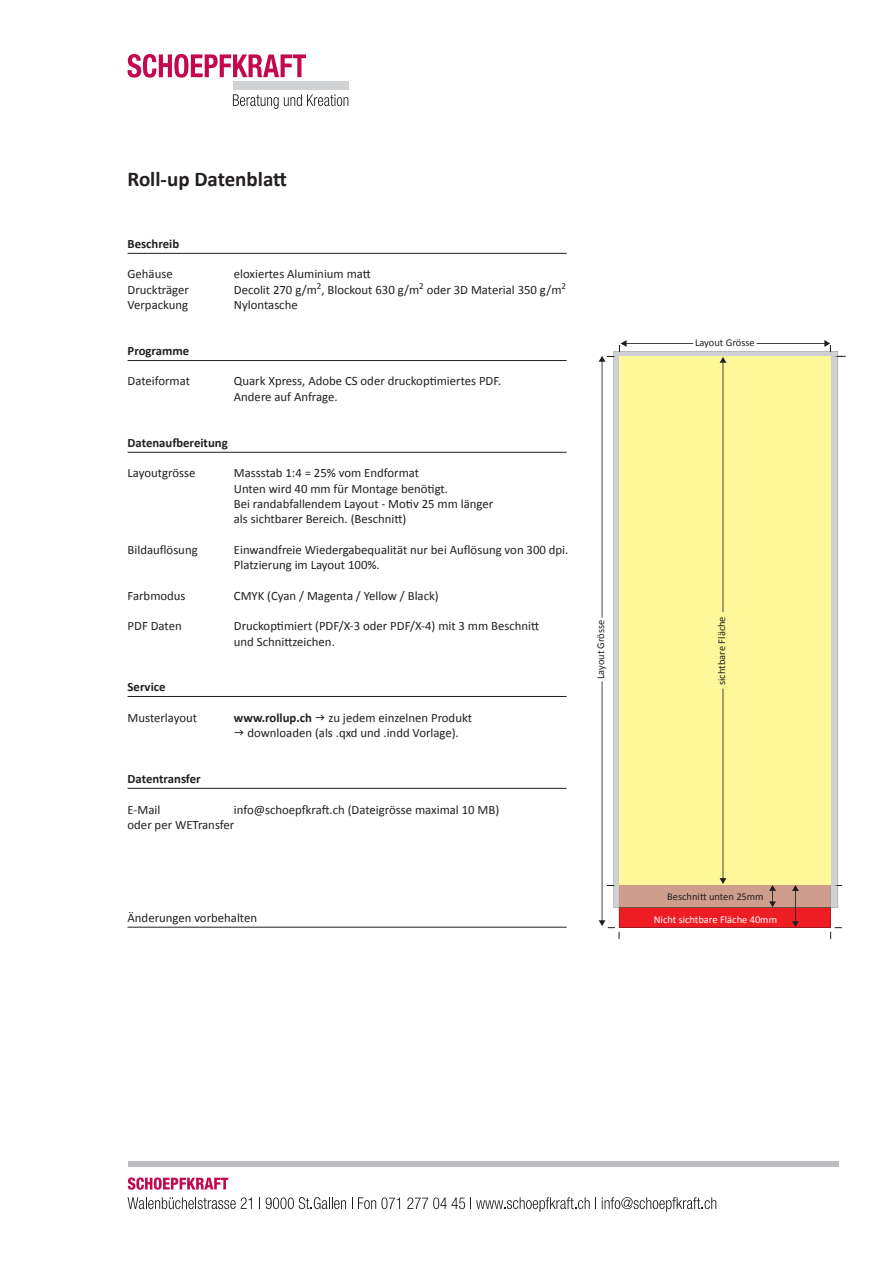
<style>
.page{position:relative;width:893px;height:1263px;background:#fff}
.page>*{position:absolute;margin:0;border:0;box-sizing:border-box;transform-origin:0 0}
.t1{font:700 21px "Calibri";color:#231f20}
.t2{font:12.75px/15.3px "Calibri";color:#231f20}
.t3{font:700 12.75px "Calibri";color:#231f20}
.t4{font:10.5px "Calibri";color:#231f20}
.t5{font:10.5px "Calibri";color:#fff}
</style>
<div class="page">
<svg style="left:233px;top:94px;width:115px;height:15px"></svg>
<svg style="left:128px;top:54px;width:178px;height:24px"></svg>
<div style="left:233px;top:82px;width:116px;height:8px;background:#d1d2d4"></div>
<div style="left:128px;top:1161px;width:711px;height:5px;background:#bcbdc0"></div>
<svg style="left:128px;top:1177px;width:100px;height:13px"></svg>
<svg style="left:128px;top:1197px;width:124px;height:12px"></svg>
<svg style="left:259px;top:1197px;width:1px;height:12px"></svg>
<svg style="left:266px;top:1197px;width:80px;height:12px"></svg>
<svg style="left:352px;top:1197px;width:48px;height:12px"></svg>
<svg style="left:407px;top:1197px;width:189px;height:15px"></svg>
<svg style="left:602px;top:1197px;width:114px;height:15px"></svg>
<hr style="left:128px;top:253px;width:439px;height:1px;background:#231f20">
<hr style="left:128px;top:360px;width:439px;height:1px;background:#231f20">
<hr style="left:128px;top:927px;width:439px;height:1px;background:#231f20">
<hr style="left:128px;top:788px;width:439px;height:1px;background:#231f20">
<hr style="left:128px;top:452px;width:439px;height:1px;background:#231f20">
<hr style="left:128px;top:696px;width:439px;height:1px;background:#231f20">
<svg style="left:599px;top:340px;width:247px;height:599px;background:#f8eaa4"></svg>
<h1 class="t1" style="left:128px;top:165px;width:161px">Roll-up Datenblatt</h1>
<p class="t3" style="left:128px;top:235px;width:53px">Beschreib</p>
<p class="t2" style="left:128px;top:266px;width:47px">Gehäuse</p>
<p class="t2" style="left:234px;top:266px;width:139px">eloxiertes Aluminium matt</p>
<p class="t2" style="left:128px;top:282px;width:63px">Druckträger</p>
<p class="t2" style="left:234px;top:282px;width:334px">Decolit 270 g/m<sup>2</sup>, Blockout 630 g/m<sup>2</sup> oder 3D Material 350 g/m<sup>2</sup></p>
<p class="t2" style="left:128px;top:297px;width:62px">Verpackung</p>
<p class="t2" style="left:234px;top:297px;width:65px">Nylontasche</p>
<p class="t3" style="left:128px;top:342px;width:63px">Programme</p>
<p class="t2" style="left:128px;top:374px;width:64px">Dateiformat</p>
<p class="t2" style="left:234px;top:374px;width:269px">Quark Xpress, Adobe CS oder druckoptimiertes PDF.<br>Andere auf Anfrage.</p>
<p class="t3" style="left:128px;top:434px;width:102px">Datenaufbereitung</p>
<p class="t2" style="left:128px;top:465px;width:69px">Layoutgrösse</p>
<p class="t2" style="left:234px;top:465px;width:261px">Massstab 1:4 = 25% vom Endformat<br>Unten wird 40 mm für Montage benötigt.<br>Bei randabfallendem Layout - Motiv 25 mm länger als sichtbarer Bereich. (Beschnitt)</p>
<p class="t2" style="left:128px;top:542px;width:72px">Bildauflösung</p>
<p class="t2" style="left:234px;top:542px;width:336px">Einwandfreie Wiedergabequalität nur bei Auflösung von 300 dpi.<br>Platzierung im Layout 100%.</p>
<p class="t2" style="left:128px;top:588px;width:60px">Farbmodus</p>
<p class="t2" style="left:234px;top:588px;width:206px">CMYK (Cyan / Magenta / Yellow / Black)</p>
<p class="t2" style="left:128px;top:618px;width:56px">PDF Daten</p>
<p class="t2" style="left:234px;top:618px;width:307px">Druckoptimiert (PDF/X-3 oder PDF/X-4) mit 3 mm Beschnitt und Schnittzeichen.</p>
<p class="t3" style="left:128px;top:679px;width:39px">Service</p>
<p class="t2" style="left:128px;top:710px;width:71px">Musterlayout</p>
<p class="t3" style="left:234px;top:710px;width:80px">www.rollup.ch</p>
<p class="t2" style="left:247px;top:710px;width:226px;text-indent:81px">zu jedem einzelnen Produkt downloaden (als .qxd und .indd Vorlage).</p>
<p class="t3" style="left:128px;top:771px;width:75px">Datentransfer</p>
<p class="t2" style="left:128px;top:802px;width:34px">E-Mail</p>
<p class="t2" style="left:128px;top:802px;width:373px;text-indent:106px">info@schoepfkraft.ch (Dateigrösse maximal 10 MB) oder per WETransfer</p>
<p class="t2" style="left:128px;top:910px;width:131px">Änderungen vorbehalten</p>
<p class="t4" style="left:695px;top:336px;width:61px">Layout Grösse</p>
<p class="t4" style="left:594px;top:679px;width:61px;rotate:-90deg">Layout Grösse</p>
<p class="t4" style="left:715px;top:685px;width:70px;rotate:-90deg">sichtbare Fläche</p>
<p class="t4" style="left:667px;top:890px;width:98px">Beschnitt unten 25mm</p>
<p class="t5" style="left:654px;top:912px;width:125px">Nicht sichtbare Fläche 40mm</p>
</div>
